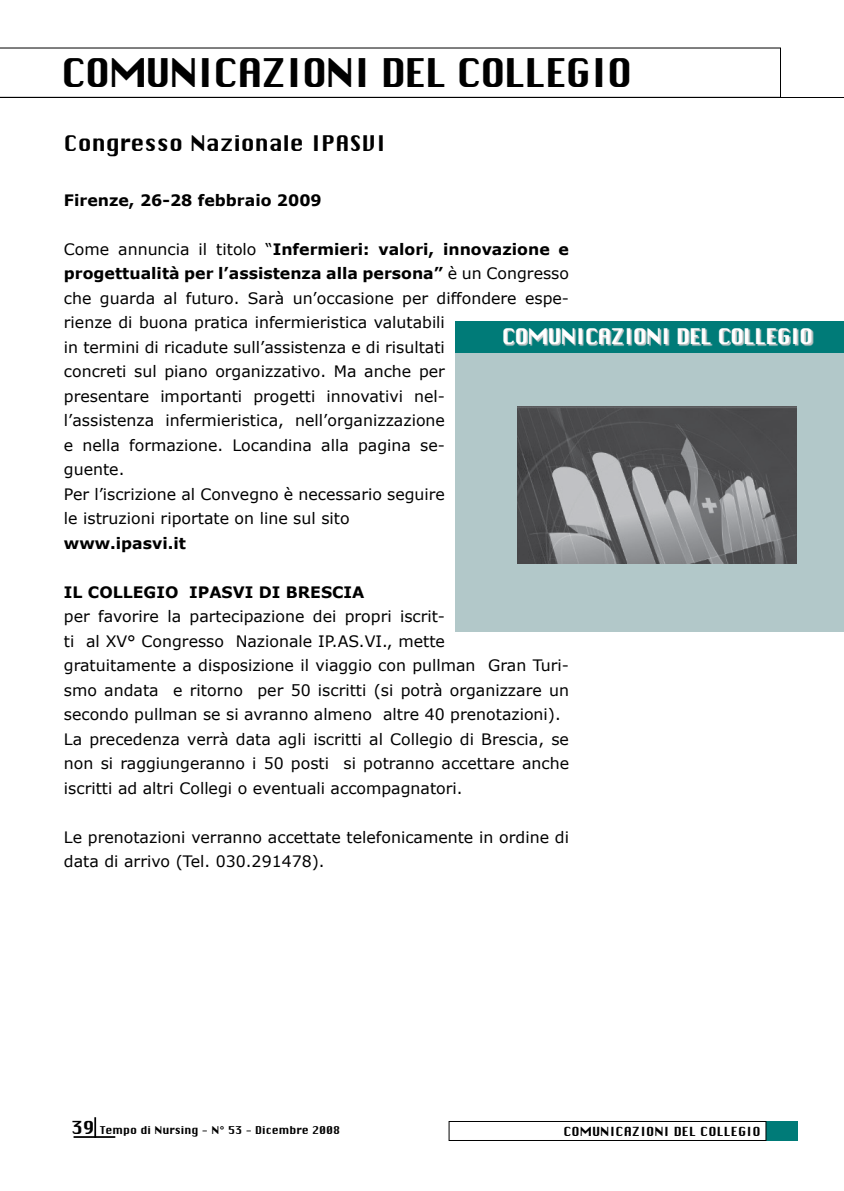
<style>
.page{position:relative;width:844px;height:1191px;background:#fff}
.page>*{position:absolute;margin:0;border:0;box-sizing:border-box;transform-origin:0 0}
.t1{font:38.5px "Chicago";letter-spacing:-.05em;color:#000}
.t2{font:21px "Chicago";color:#000}
.t3{font:21px "Chicago";letter-spacing:-.05em;color:#fff}
.t4{font:15.75px/24.5px "Verdana";color:#000}
.t5{font:700 15.75px "Verdana";color:#000}
.t6{font:12.25px "Chicago";color:#000}
.t7{font:10.5px "Chicago";color:#000}
.s1{font-weight:700}
.s2{font-size:17.5px}
</style>
<div class="page">
<hr style="left:74px;top:1136px;width:41px;height:1px;background:#000">
<hr style="left:94px;top:1117px;width:2px;height:20px;background:#000">
<div style="left:765px;top:1121px;width:32px;height:20px;background:#007b78"></div>
<svg style="left:0;top:48px;width:780px;height:49px"></svg>
<div style="left:448px;top:1121px;width:318px;height:20px;border:1px solid #000"></div>
<div style="left:455px;top:321px;width:388px;height:32px;background:#007b78"></div>
<svg style="left:504px;top:329px;width:310px;height:17px"></svg>
<div style="left:455px;top:353px;width:388px;height:279px;background:#b2c8c9"></div>
<img style="left:517px;top:407px;width:279px;height:156px">
<hr style="left:0;top:97px;width:843px;height:1px;background:#000">
<h1 class="t1" style="left:61px;top:43px;width:572px">COMUNICAZIONI DEL COLLEGIO</h1>
<h2 class="t2" style="left:64px;top:128px;width:324px">Congresso Nazionale IPASVI</h2>
<p class="t5" style="left:64px;top:190px;width:259px">Firenze, 26-28 febbraio 2009</p>
<p class="t4" style="left:64px;top:237px;width:506px">Come annuncia il titolo “<span class="s1">Infermieri: valori, innovazione e progettualità per l’assistenza alla persona”</span> è un Congresso che guarda al futuro. Sarà un’occasione per diffondere espe&shy;rienze di buona pratica infermieristica valutabili<br>in termini di ricadute sull’assistenza e di risultati<br>concreti sul piano organizzativo. Ma anche per<br>presentare importanti progetti innovativi nel-<br>l’assistenza infermieristica, nell’organizzazione<br>e nella formazione. Locandina alla pagina se-<br>guente.<br>Per l’iscrizione al Convegno è necessario seguire<br>le istruzioni riportate on line sul sito</p>
<p class="t5" style="left:64px;top:533px;width:124px">www.ipasvi.it</p>
<p class="t5" style="left:64px;top:582px;width:302px">IL COLLEGIO IPASVI DI BRESCIA</p>
<p class="t4" style="left:64px;top:604px;width:506px">per favorire la partecipazione dei propri iscrit-<br>ti al XV° Congresso Nazionale IP.AS.VI., mette<br>gratuitamente a disposizione il viaggio con pullman Gran Turi&shy;smo andata e ritorno per 50 iscritti (si potrà organizzare un secondo pullman se si avranno almeno altre 40 prenotazioni).<br>La precedenza verrà data agli iscritti al Collegio di Brescia, se non si raggiungeranno i 50 posti si potranno accettare anche iscritti ad altri Collegi o eventuali accompagnatori.</p>
<p class="t4" style="left:64px;top:825px;width:506px">Le prenotazioni verranno accettate telefonicamente in ordine di data di arrivo (Tel. 030.291478).</p>
<h2 class="t3" style="left:501px;top:320px;width:313px">COMUNICAZIONI DEL COLLEGIO</h2>
<p class="t7" style="left:71px;top:1122px;width:271px"><span class="s2">39</span> Tempo di Nursing - N° 53 - Dicembre 2008</p>
<p class="t6" style="left:563px;top:1121px;width:199px">COMUNICAZIONI DEL COLLEGIO</p>
</div>
